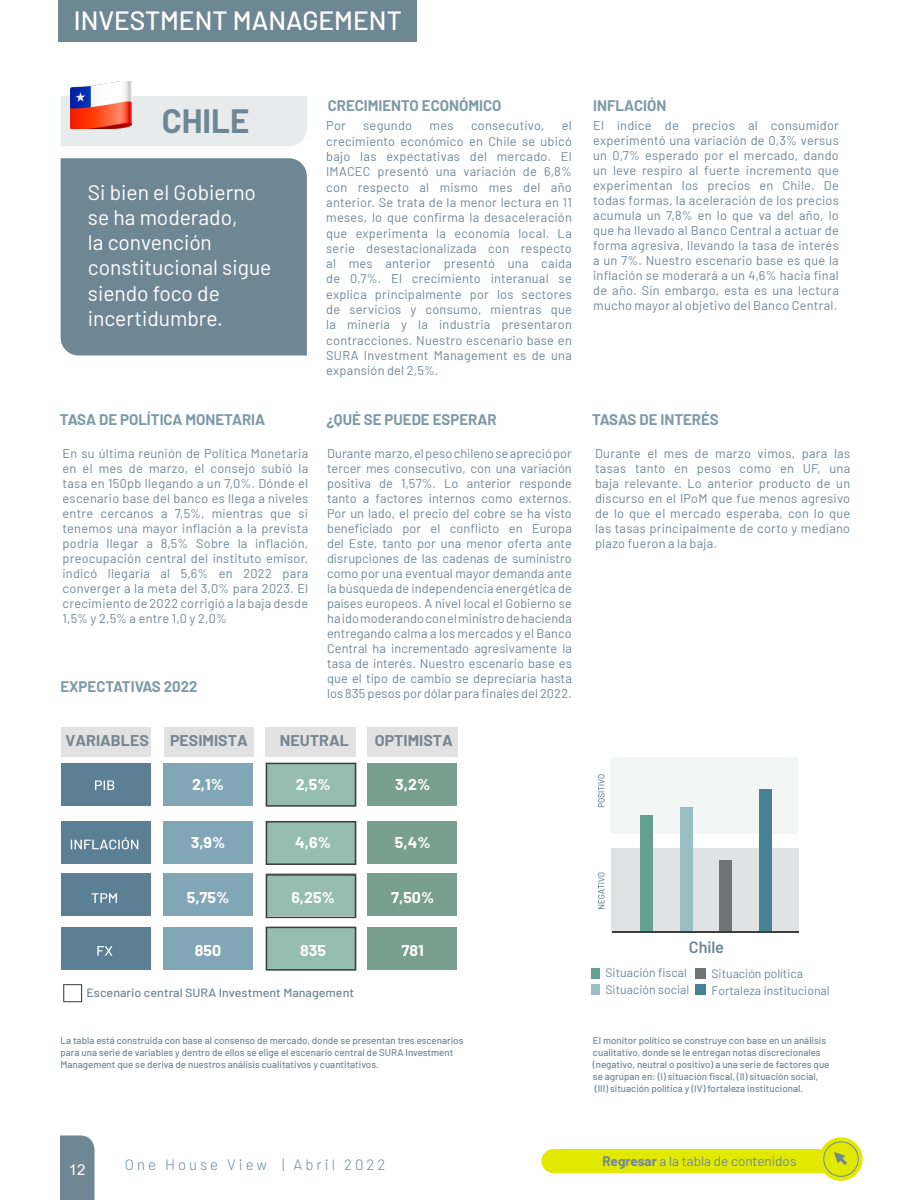
<style>
.page{position:relative;width:900px;height:1200px;background:#fff}
.page>*{position:absolute;margin:0;border:0;box-sizing:border-box;transform-origin:0 0}
.t1{font:700 33px "Barlow";color:#6f8795}
.t2{font:500 26.4px "Barlow";color:#fff}
.t3{font:21px/25.2px "Barlow";color:#fff}
.t4{font:600 16.2px "Barlow";letter-spacing:-.005em;color:#6f8693}
.t5{font:700 15.15px "Barlow";color:#fff;scale:1.05 1}
.t6{font:700 15.15px "Barlow";color:#768692;scale:1.05 1}
.t7{font:700 15px "Barlow";color:#7d9aa6}
.t8{font:300 15px "Barlow";letter-spacing:.2em;color:#6f8795}
.t9{font:15px "Arial";color:#fff}
.t10{font:13.5px "Barlow";color:#6f8795}
.t11{font:12.75px/15px "Barlow";letter-spacing:.02em;color:#6f8795;text-align:justify}
.t12{font:12.3px/17px "Barlow";color:#6f8795}
.t13{font:500 12px "Barlow";color:#6f8693;scale:1.05 1}
.t14{font:500 9.75px/12px "Barlow";color:#6f8795}
.s1{font-weight:700}
</style>
<div class="page">
<div style="left:61px;top:727px;width:90px;height:29px;background:#e2e2e2"></div>
<div style="left:164px;top:727px;width:90px;height:29px;background:#e2e2e2"></div>
<div style="left:265px;top:727px;width:91px;height:29px;background:#e2e2e2"></div>
<div style="left:367px;top:727px;width:90px;height:29px;background:#e2e2e2"></div>
<div style="left:62px;top:763px;width:89px;height:43px;background:#5b7f95"></div>
<div style="left:62px;top:821px;width:89px;height:43px;background:#5b7f95"></div>
<div style="left:62px;top:874px;width:89px;height:42px;background:#5b7f95"></div>
<div style="left:62px;top:927px;width:89px;height:43px;background:#5b7f95"></div>
<div style="left:164px;top:763px;width:89px;height:43px;background:#81a7b7"></div>
<div style="left:164px;top:821px;width:89px;height:43px;background:#81a7b7"></div>
<div style="left:164px;top:874px;width:89px;height:42px;background:#81a7b7"></div>
<div style="left:164px;top:927px;width:89px;height:43px;background:#81a7b7"></div>
<div style="left:368px;top:763px;width:89px;height:43px;background:#789f90"></div>
<div style="left:368px;top:821px;width:89px;height:43px;background:#789f90"></div>
<div style="left:368px;top:874px;width:89px;height:42px;background:#789f90"></div>
<div style="left:368px;top:927px;width:89px;height:43px;background:#789f90"></div>
<svg style="left:63px;top:984px;width:19px;height:18px"></svg>
<svg style="left:95px;top:780px;width:19px;height:10px"></svg>
<svg style="left:71px;top:837px;width:67px;height:12px"></svg>
<svg style="left:92px;top:893px;width:25px;height:10px"></svg>
<svg style="left:97px;top:946px;width:15px;height:10px"></svg>
<svg style="left:266px;top:763px;width:90px;height:44px;background:#8eb3a7"></svg>
<svg style="left:266px;top:821px;width:90px;height:44px;background:#8cb1a6"></svg>
<svg style="left:266px;top:874px;width:90px;height:44px;background:#8eb2a7"></svg>
<svg style="left:266px;top:927px;width:90px;height:44px;background:#8eb3a7"></svg>
<svg style="left:598px;top:774px;width:7px;height:33px"></svg>
<svg style="left:598px;top:873px;width:7px;height:36px"></svg>
<div style="left:592px;top:968px;width:8px;height:10px;background:#64a08f"></div>
<div style="left:592px;top:984px;width:8px;height:10px;background:#99bec3"></div>
<div style="left:695px;top:968px;width:11px;height:10px;background:#707474"></div>
<div style="left:695px;top:984px;width:11px;height:10px;background:#468196"></div>
<div style="left:612px;top:757px;width:186px;height:76px;background:#f4f6f6"></div>
<div style="left:612px;top:848px;width:187px;height:85px;background:#e1e2e3"></div>
<div style="left:680px;top:807px;width:12px;height:124px;background:#99bec3"></div>
<div style="left:719px;top:860px;width:13px;height:71px;background:#707474"></div>
<div style="left:759px;top:789px;width:12px;height:142px;background:#468196"></div>
<div style="left:640px;top:815px;width:13px;height:116px;background:#64a08f"></div>
<hr style="left:612px;top:931px;width:187px;height:2px;background:#3d3d3d">
<div style="left:61px;top:96px;width:246px;height:50px;background:#e7ebec"></div>
<img style="left:70px;top:81px;width:62px;height:48px">
<div style="left:61px;top:158px;width:246px;height:198px;background:#6f8795"></div>
<div style="left:58px;top:0;width:359px;height:41px;background:#6e8893"></div>
<div style="left:542px;top:1149px;width:319px;height:24px;background:#e2e900;border-radius:12px"></div>
<svg style="left:819px;top:1137px;width:44px;height:44px"></svg>
<svg style="left:832px;top:1150px;width:18px;height:18px"></svg>
<div style="left:823px;top:1141px;width:36px;height:36px;border:1px solid #6f8795;border-radius:50%"></div>
<div style="left:60px;top:1135px;width:34px;height:65px;background:#6f8795"></div>
<h2 class="t2" style="left:74px;top:2px;width:330px">INVESTMENT MANAGEMENT</h2>
<h1 class="t1" style="left:162px;top:96px;width:89px">CHILE</h1>
<h3 class="t3" style="left:88px;top:178px;width:185px">Si bien el Gobierno se ha moderado,<br>la convención constitucional sigue siendo foco de incertidumbre.</h3>
<p class="t7" style="left:328px;top:94px;width:175px">CRECIMIENTO ECONÓMICO</p>
<p class="t7" style="left:593px;top:94px;width:75px">INFLACIÓN</p>
<p class="t11" style="left:326px;top:117px;width:247px;text-indent:236px">el crecimiento económico en Chile se ubicó bajo las expectativas del mercado. El IMACEC presentó una variación de 6,8% con respecto al mismo mes del año anterior. Se trata de la menor lectura en 11 meses, lo que confirma la desaceleración que experimenta la economía local. La serie desestacionalizada con respecto al mes anterior presentó una caída de 0,7%. El crecimiento interanual se explica principalmente por los sectores de servicios y consumo, mientras que la minería y la industria presentaron contracciones. Nuestro escenario base en SURA Investment Management es de una expansión del 2,5%.</p>
<p class="t11" style="left:593px;top:117px;width:247px">El índice de precios al consumidor experimentó una variación de 0,3% versus un 0,7% esperado por el mercado, dando un leve respiro al fuerte incremento que experimentan los precios en Chile. De todas formas, la aceleración de los precios acumula un 7,8% en lo que va del año, lo que ha llevado al Banco Central a actuar de forma agresiva, llevando la tasa de interés a un 7%. Nuestro escenario base es que la inflación se moderará a un 4,6% hacia final de año. Sin embargo, esta es una lectura mucho mayor al objetivo del Banco Central.</p>
<p class="t11" style="left:326px;top:117px;width:21px">Por</p>
<p class="t11" style="left:363px;top:117px;width:50px">segundo</p>
<p class="t11" style="left:430px;top:117px;width:25px">mes</p>
<p class="t11" style="left:471px;top:117px;width:75px">consecutivo,</p>
<p class="t7" style="left:60px;top:408px;width:207px">TASA DE POLÍTICA MONETARIA</p>
<p class="t7" style="left:326px;top:408px;width:172px">¿QUÉ SE PUEDE ESPERAR</p>
<p class="t7" style="left:592px;top:408px;width:128px">TASAS DE INTERÉS</p>
<p class="t11" style="left:63px;top:445px;width:247px">En su última reunión de Política Monetaria en el mes de marzo, el consejo subió la tasa en 150pb llegando a un 7,0%. Dónde el escenario base del banco es llega a niveles entre cercanos a 7,5%, mientras que si tenemos una mayor inflación a la prevista podría llegar a 8,5% Sobre la inflación, preocupación central del instituto emisor, indicó llegaría al 5,6% en 2022 para converger a la meta del 3,0% para 2023. El crecimiento de 2022 corrigió a la baja desde 1,5% y 2,5% a entre 1,0 y 2,0%</p>
<p class="t7" style="left:60px;top:676px;width:139px">EXPECTATIVAS 2022</p>
<p class="t11" style="left:327px;top:445px;width:246px">Durante marzo, el peso chileno se apreció por tercer mes consecutivo, con una variación positiva de 1,57%. Lo anterior responde tanto a factores internos como externos.<br>Por un lado, el precio del cobre se ha visto beneficiado por el conflicto en Europa del Este, tanto por una menor oferta ante disrupciones de las cadenas de suministro como por una eventual mayor demanda ante la búsqueda de independencia energética de países europeos. A nivel local el Gobierno se ha ido moderando con el ministro de hacienda entregando calma a los mercados y el Banco Central ha incrementado agresivamente la tasa de interés. Nuestro escenario base es que el tipo de cambio se depreciaría hasta los 835 pesos por dólar para finales del 2022.</p>
<p class="t11" style="left:595px;top:445px;width:257px">Durante el mes de marzo vimos, para las tasas tanto en pesos como en UF, una baja relevante. Lo anterior producto de un discurso en el IPoM que fue menos agresivo de lo que el mercado esperaba, con lo que las tasas principalmente de corto y mediano plazo fueron a la baja.</p>
<p class="t6" style="left:66px;top:730px;width:81px">VARIABLES</p>
<p class="t6" style="left:170px;top:730px;width:76px">PESIMISTA</p>
<p class="t6" style="left:280px;top:730px;width:67px">NEUTRAL</p>
<p class="t6" style="left:375px;top:730px;width:76px">OPTIMISTA</p>
<p class="t5" style="left:192px;top:773px;width:32px">2,1%</p>
<p class="t5" style="left:296px;top:773px;width:35px">2,5%</p>
<p class="t5" style="left:395px;top:773px;width:35px">3,2%</p>
<p class="t5" style="left:191px;top:831px;width:34px">3,9%</p>
<p class="t5" style="left:295px;top:831px;width:35px">4,6%</p>
<p class="t5" style="left:395px;top:831px;width:35px">5,4%</p>
<p class="t5" style="left:187px;top:886px;width:42px">5,75%</p>
<p class="t5" style="left:291px;top:886px;width:43px">6,25%</p>
<p class="t5" style="left:391px;top:886px;width:43px">7,50%</p>
<p class="t5" style="left:195px;top:939px;width:27px">850</p>
<p class="t5" style="left:300px;top:939px;width:26px">835</p>
<p class="t5" style="left:402px;top:939px;width:23px">781</p>
<p class="t4" style="left:689px;top:935px;width:37px">Chile</p>
<p class="t12" style="left:606px;top:964px;width:85px">Situación fiscal<br>Situación social</p>
<p class="t12" style="left:711px;top:964px;width:120px">Situación política<br>Fortaleza institucional</p>
<p class="t13" style="left:86px;top:984px;width:256px">Escenario central SURA Investment Management</p>
<p class="t14" style="left:60px;top:1034px;width:404px">La tabla está construida con base al consenso de mercado, donde se presentan tres escenarios para una serie de variables y dentro de ellos se elige el escenario central de SURA Investment<br>Management que se deriva de nuestros análisis cualitativos y cuantitativos.</p>
<p class="t14" style="left:593px;top:1034px;width:238px">El monitor político se construye con base en un análisis cualitativo, donde se le entregan notas discrecionales (negativo, neutral o positivo) a una serie de factores que se agrupan en: (I) situación fiscal, (II) situación social, (III) situación política y (IV) fortaleza institucional.</p>
<p class="t9" style="left:69px;top:1160px;width:18px">12</p>
<p class="t8" style="left:125px;top:1154px;width:262px">One House View | Abril 2022</p>
<p class="t10" style="left:602px;top:1151px;width:196px"><span class="s1">Regresar</span> a la tabla de contenidos</p>
</div>
